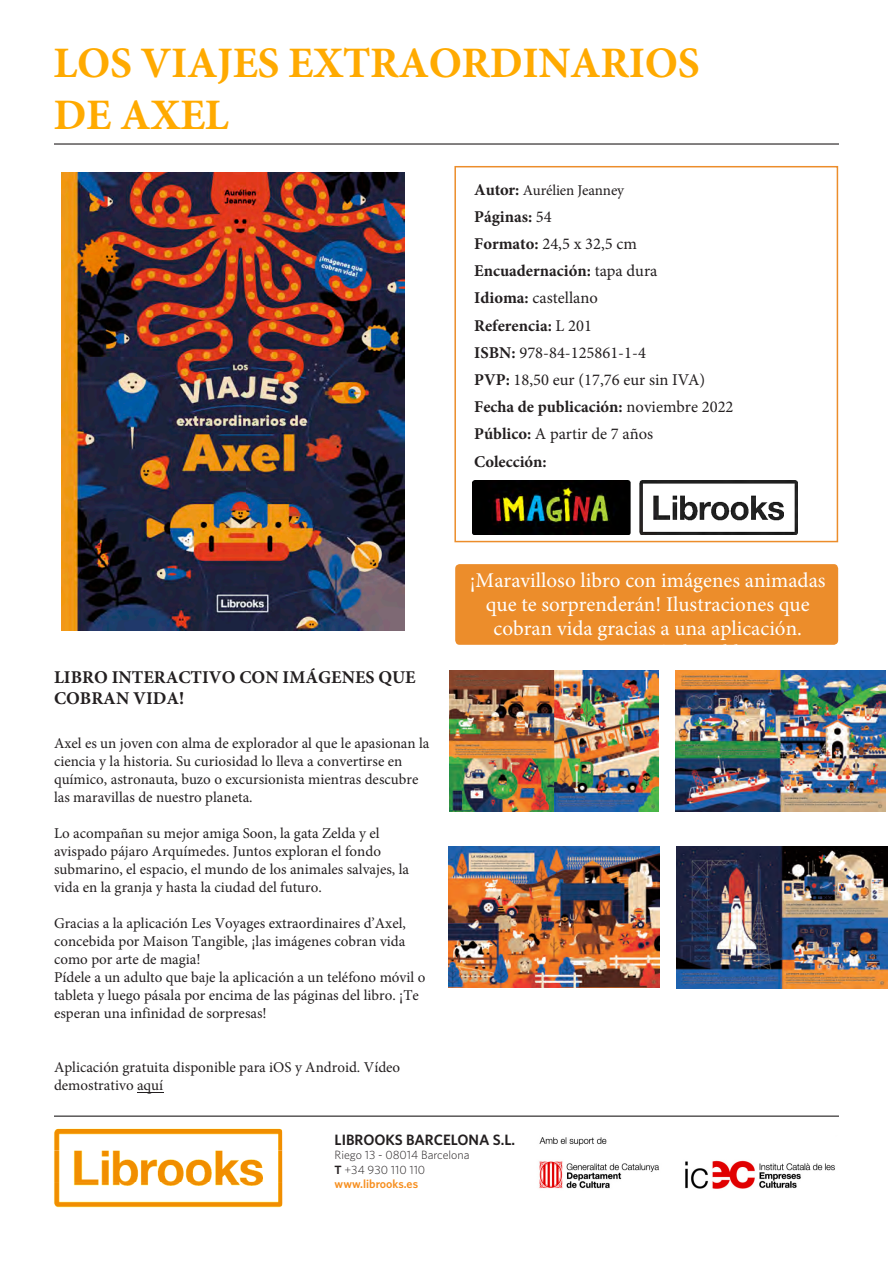
<style>
.page{position:relative;width:893px;height:1263px;background:#fff}
.page>*{position:absolute;margin:0;border:0;box-sizing:border-box;transform-origin:0 0}
.t1{font:700 43.5px/52.2px "Minion Pro";letter-spacing:-.01em;color:#fa0}
.t2{font:21px/24px "Minion Pro";color:#fff;text-align:center}
.t3{font:700 18px/21.6px "Minion Pro";color:#231f20}
.t4{font:16.5px/27.2px "Minion Pro";color:#231f20}
.t5{font:15px/18px "Minion Pro";color:#231f20}
.t6{font:600 15px "Whitney";color:#231f20}
.t7{font:300 12px "Whitney";color:#231f20}
.t8{font:600 12px "Whitney";color:#f68e1e}
.s1{font-weight:700;font-size:16.5px}
.s2{font-weight:700}
.s3{font-weight:600}
</style>
<div class="page">
<img style="left:53px;top:1128px;width:229px;height:80px">
<hr style="left:54px;top:1115px;width:785px;height:2px;background:#231f20">
<hr style="left:54px;top:143px;width:785px;height:2px;background:#231f20">
<div style="left:454px;top:166px;width:384px;height:376px;border:2px solid #ec8d2b"></div>
<div style="left:455px;top:564px;width:383px;height:81px;background:#ec8d2b;border-radius:4px"></div>
<img style="left:472px;top:480px;width:326px;height:54px">
<img style="left:62px;top:173px;width:343px;height:458px">
<img style="left:449px;top:671px;width:209px;height:140px">
<img style="left:675px;top:670px;width:211px;height:142px">
<img style="left:449px;top:846px;width:210px;height:142px">
<img style="left:677px;top:846px;width:210px;height:142px">
<svg style="left:137px;top:1092px;width:26px;height:1px"></svg>
<img style="left:539px;top:1137px;width:296px;height:52px">
<p class="t1" style="left:54px;top:36px;width:648px">LOS VIAJES EXTRAORDINARIOS<br>DE AXEL</p>
<p class="t5" style="left:474px;top:181px;width:151px"><span class="s1">Autor:</span> Aurélien Jeanney</p>
<p class="t4" style="left:474px;top:203px;width:261px"><span class="s2">Páginas:</span> 54<br><span class="s2">Formato:</span> 24,5 x 32,5 cm<br><span class="s2">Encuadernación:</span> tapa dura<br><span class="s2">Idioma:</span> castellano<br><span class="s2">Referencia:</span> L 201<br><span class="s2">ISBN:</span> 978-84-125861-1-4<br><span class="s2">PVP:</span> 18,50 eur (17,76 eur sin IVA)<br><span class="s2">Fecha de publicación:</span> noviembre 2022<br><span class="s2">Público:</span> A partir de 7 años<br><span class="s2">Colección:</span></p>
<p class="t3" style="left:54px;top:666px;width:363px">LIBRO INTERACTIVO CON IMÁGENES QUE<br>COBRAN VIDA!</p>
<p class="t5" style="left:54px;top:734px;width:377px">Axel es un joven con alma de explorador al que le apasionan la ciencia y la historia. Su curiosidad lo lleva a convertirse en químico, astronauta, buzo o excursionista mientras descubre las maravillas de nuestro planeta.</p>
<p class="t5" style="left:54px;top:824px;width:357px">Lo acompañan su mejor amiga Soon, la gata Zelda y el avispado pájaro Arquímedes. Juntos exploran el fondo submarino, el espacio, el mundo de los animales salvajes, la vida en la granja y hasta la ciudad del futuro.</p>
<p class="t5" style="left:54px;top:914px;width:373px">Gracias a la aplicación Les Voyages extraordinaires d’Axel, concebida por Maison Tangible, ¡las imágenes cobran vida como por arte de magia!<br>Pídele a un adulto que baje la aplicación a un teléfono móvil o tableta y luego pásala por encima de las páginas del libro. ¡Te esperan una infinidad de sorpresas!</p>
<p class="t5" style="left:54px;top:1058px;width:348px">Aplicación gratuita disponible para iOS y Android. Vídeo demostrativo aquí</p>
<p class="t2" style="left:470px;top:569px;width:357px">¡Maravilloso libro con imágenes animadas que te sorprenderán! Ilustraciones que cobran vida gracias a una aplicación.</p>
<p class="t6" style="left:335px;top:1131px;width:182px">LIBROOKS BARCELONA S.L.</p>
<p class="t7" style="left:335px;top:1148px;width:136px">Riego 13 - 08014 Barcelona</p>
<p class="t7" style="left:335px;top:1162px;width:92px"><span class="s3">T</span> +34 930 110 110</p>
<p class="t8" style="left:335px;top:1177px;width:85px">www.librooks.es</p>
</div>
